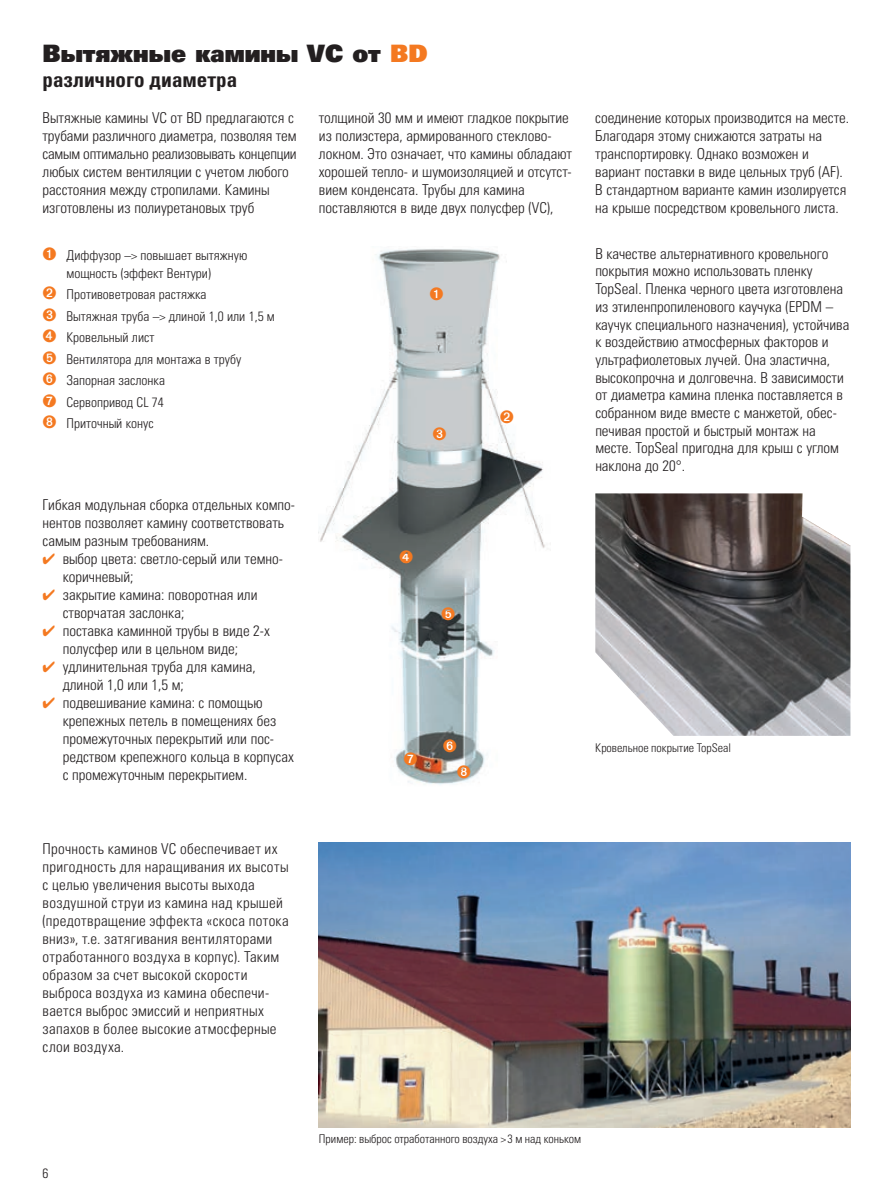
<style>
.page{position:relative;width:893px;height:1191px;background:#fff}
.page>*{position:absolute;margin:0;border:0;box-sizing:border-box;transform-origin:0 0}
.t1{font:24px "Univers LTCYR 85 X Black";color:#231f20}
.t2{font:21px "Univers LTCYR 67 Bold Cond";color:#231f20}
.t3{font:15px/18px "Univers LTCYR 47 Light Cond";color:#231f20}
.t4{font:15px/18px "Univers LTCYR 47 Light Cond";letter-spacing:.02em;color:#231f20}
.t5{font:13.5px/21.5px "Univers LTCYR 47 Light Cond";color:#231f20}
.t6{font:300 condensed 13.5px "Univers LT Std";color:#231f20}
.t7{font:12px "Univers LTCYR 47 Light Cond";color:#231f20}
.s1{color:#f47921}
</style>
<div class="page">
<img style="left:595px;top:493px;width:255px;height:243px">
<img style="left:320px;top:249px;width:225px;height:536px">
<img style="left:319px;top:842px;width:531px;height:285px">
<svg style="left:430px;top:287px;width:13px;height:13px"></svg>
<svg style="left:433px;top:427px;width:13px;height:13px"></svg>
<svg style="left:501px;top:410px;width:12px;height:13px"></svg>
<svg style="left:444px;top:739px;width:26px;height:39px"></svg>
<svg style="left:404px;top:752px;width:13px;height:13px"></svg>
<svg style="left:400px;top:550px;width:13px;height:13px"></svg>
<svg style="left:442px;top:607px;width:13px;height:13px"></svg>
<h1 class="t1" style="left:43px;top:37px;width:386px">Вытяжные камины VC от <span class="s1">BD</span></h1>
<h2 class="t2" style="left:43px;top:67px;width:196px">различного диаметра</h2>
<p class="t3" style="left:43px;top:107px;width:256px">Вытяжные камины VC от BD предлагаются с трубами различного диаметра, позволяя тем самым оптимально реализовывать концепции любых систем вентиляции с учетом любого расстояния между стропилами. Камины изготовлены из полиуретановых труб</p>
<p class="t3" style="left:319px;top:107px;width:254px">толщиной 30 мм и имеют гладкое покрытие из полиэстера, армированного стеклово&shy;локном. Это означает, что камины обладают хорошей тепло- и шумоизоляцией и отсутст&shy;вием конденсата. Трубы для камина поставляются в виде двух полусфер (VC),</p>
<p class="t3" style="left:595px;top:107px;width:255px">соединение которых производится на месте.<br>Благодаря этому снижаются затраты на транспортировку. Однако возможен и вариант поставки в виде цельных труб (AF).<br>В стандартном варианте камин изолируется на крыше посредством кровельного листа.</p>
<p class="t5" style="left:67px;top:246px;width:182px;line-height:17.2px;text-indent:-24px"><span class="s1">➊</span> Диффузор –&gt; повышает вытяжную мощность (эффект Вентури)</p>
<p class="t5" style="left:43px;top:283px;width:234px"><span class="s1">➋</span> Противоветровая растяжка<br><span class="s1">➌</span> Вытяжная труба –&gt; длиной 1,0 или 1,5 м<br><span class="s1">➍</span> Кровельный лист<br><span class="s1">➎</span> Вентилятора для монтажа в трубу<br><span class="s1">➏</span> Запорная заслонка<br><span class="s1">➐</span> Сервопривод CL 74<br><span class="s1">➑</span> Приточный конус</p>
<p class="t3" style="left:595px;top:244px;width:255px">В качестве альтернативного кровельного покрытия можно использовать пленку TopSeal. Пленка черного цвета изготовлена из этиленпропиленового каучука (EPDM – каучук специального назначения), устойчива к воздействию атмосферных факторов и ультрафиолетовых лучей. Она эластична, высокопрочна и долговечна. В зависимости от диаметра камина пленка поставляется в собранном виде вместе с манжетой, обес&shy;печивая простой и быстрый монтаж на месте. TopSeal пригодна для крыш с углом наклона до 20°.</p>
<p class="t3" style="left:43px;top:495px;width:254px">Гибкая модульная сборка отдельных компо&shy;нентов позволяет камину соответствовать самым разным требованиям.</p>
<p class="t3" style="left:63px;top:549px;width:221px;text-indent:-20px"><span class="s1">✔</span> выбор цвета: светло-серый или темно&shy;коричневый;</p>
<p class="t3" style="left:63px;top:585px;width:196px;text-indent:-20px"><span class="s1">✔</span> закрытие камина: поворотная или створчатая заслонка;</p>
<p class="t3" style="left:63px;top:621px;width:209px;text-indent:-20px"><span class="s1">✔</span> поставка каминной трубы в виде 2-х полусфер или в цельном виде;</p>
<p class="t3" style="left:63px;top:657px;width:195px;text-indent:-20px"><span class="s1">✔</span> удлинительная труба для камина, длиной 1,0 или 1,5 м;</p>
<p class="t3" style="left:63px;top:693px;width:233px;text-indent:-20px"><span class="s1">✔</span> подвешивание камина: с помощью крепежных петель в помещениях без промежуточных перекрытий или пос&shy;редством крепежного кольца в корпусах с промежуточным перекрытием.</p>
<p class="t4" style="left:43px;top:839px;width:248px">Прочность каминов VC обеспечивает их пригодность для наращивания их высоты с целью увеличения высоты выхода воздушной струи из камина над крышей (предотвращение эффекта «скоса потока вниз», т.е. затягивания вентиляторами отработанного воздуха в корпус). Таким образом за счет высокой скорости выброса воздуха из камина обеспечи&shy;вается выброс эмиссий и неприятных запахов в более высокие атмосферные слои воздуха.</p>
<p class="t7" style="left:595px;top:739px;width:137px">Кровельное покрытие TopSeal</p>
<p class="t6" style="left:43px;top:1165px;width:7px">6</p>
<p class="t7" style="left:319px;top:1130px;width:264px">Пример: выброс отработанного воздуха &gt; 3 м над коньком</p>
</div>
